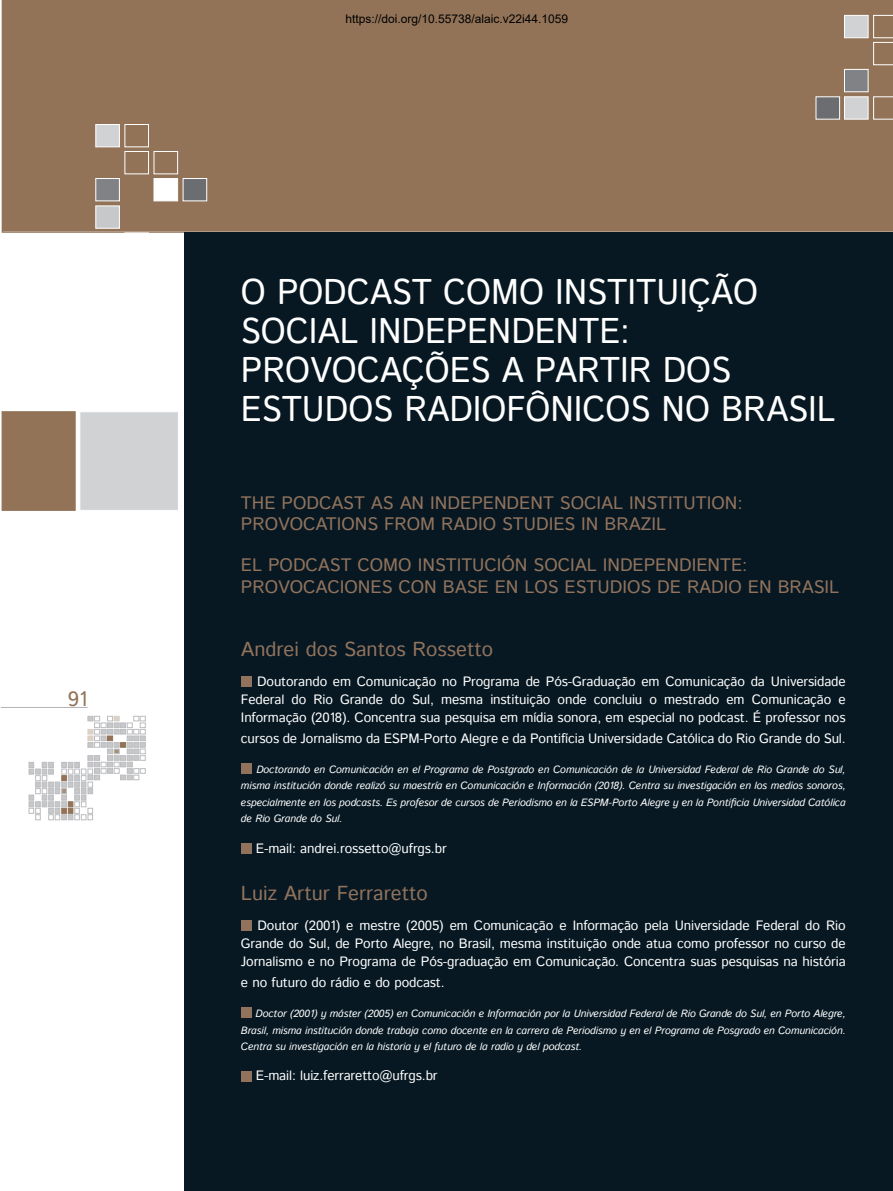
<style>
.page{position:relative;width:893px;height:1191px;background:#fff}
.page>*{position:absolute;margin:0;border:0;box-sizing:border-box;transform-origin:0 0}
.t1{font:35.55px/39px "Istok Web";color:#fff;scale:.94 1}
.t2{font:21px "Istok Web";color:#927358}
.t3{font:20.25px "Istok Web";color:#91735d}
.t4{font:18px/21.6px "Istok Web";color:#91735d}
.t5{font:13.5px/18px "Istok Web";letter-spacing:-.01em;color:#fff;text-align:justify}
.t6{font:12px "Arial";color:#000}
.t7{font:italic 10.5px/16.5px "Istok Web";letter-spacing:-.01em;color:#fff;text-align:justify}
.s1{font-style:inherit}
</style>
<div class="page">
<div style="left:2px;top:0;width:891px;height:233px;background:#927358"></div>
<svg style="left:29px;top:716px;width:116px;height:104px"></svg>
<div style="left:96px;top:178px;width:24px;height:23px;background:#808285;border:1px solid #fff"></div>
<div style="left:154px;top:178px;width:24px;height:23px;background:#fff"></div>
<div style="left:183px;top:178px;width:24px;height:23px;background:#6c6d70;border:1px solid #fff"></div>
<div style="left:125px;top:151px;width:24px;height:23px;border:1px solid #fff"></div>
<div style="left:154px;top:151px;width:24px;height:23px;border:1px solid #fff"></div>
<div style="left:96px;top:124px;width:24px;height:23px;background:#d1d2d4;border:1px solid #fff"></div>
<div style="left:125px;top:124px;width:24px;height:23px;border:1px solid #fff"></div>
<div style="left:96px;top:206px;width:24px;height:22px;background:#c7c8ca;border:1px solid #fff"></div>
<div style="left:844px;top:69px;width:24px;height:23px;background:#808285;border:1px solid #fff"></div>
<div style="left:844px;top:15px;width:24px;height:23px;background:#d1d2d4;border:1px solid #fff"></div>
<svg style="left:873px;top:15px;width:20px;height:50px"></svg>
<div style="left:844px;top:97px;width:24px;height:22px;background:#d1d2d4;border:1px solid #fff"></div>
<svg style="left:873px;top:97px;width:20px;height:22px"></svg>
<div style="left:816px;top:97px;width:24px;height:22px;background:#6c6d70"></div>
<div style="left:185px;top:233px;width:708px;height:958px;background:#071822"></div>
<hr style="left:1px;top:707px;width:87px;height:1px;background:#b2b3b7">
<div style="left:79px;top:411px;width:100px;height:100px;background:#d1d2d4;border:1px solid #fff"></div>
<div style="left:2px;top:411px;width:74px;height:100px;background:#927358;border:1px solid #927358"></div>
<div style="left:241px;top:676px;width:10px;height:10px;background:#91735d"></div>
<div style="left:241px;top:763px;width:10px;height:11px;background:#91735d"></div>
<div style="left:241px;top:843px;width:10px;height:10px;background:#91735d"></div>
<div style="left:241px;top:920px;width:10px;height:10px;background:#91735d"></div>
<div style="left:241px;top:1007px;width:10px;height:11px;background:#91735d"></div>
<div style="left:241px;top:1070px;width:10px;height:11px;background:#91735d"></div>
<h2 class="t2" style="left:68px;top:684px;width:21px">91</h2>
<p class="t6" style="left:345px;top:11px;width:224px">https://doi.org/10.55738/alaic.v22i44.<span class="s1">1059</span></p>
<h1 class="t1" style="left:241px;top:274px;width:634px">O PODCAST COMO INSTITUIÇÃO<br>SOCIAL INDEPENDENTE:<br>PROVOCAÇÕES A PARTIR DOS<br>ESTUDOS RADIOFÔNICOS NO BRASIL</h1>
<h3 class="t4" style="left:241px;top:493px;width:503px">THE PODCAST AS AN INDEPENDENT SOCIAL INSTITUTION:<br>PROVOCATIONS FROM RADIO STUDIES IN BRAZIL</h3>
<h3 class="t4" style="left:241px;top:555px;width:600px">EL PODCAST COMO INSTITUCIÓN SOCIAL INDEPENDIENTE:<br>PROVOCACIONES CON BASE EN LOS ESTUDIOS DE RADIO EN BRASIL</h3>
<h3 class="t3" style="left:241px;top:635px;width:254px">Andrei dos Santos Rossetto</h3>
<p class="t5" style="left:241px;top:673px;width:606px;text-indent:16px">Doutorando em Comunicação no Programa de Pós-Graduação em Comunicação da Universidade Federal do Rio Grande do Sul, mesma instituição onde concluiu o mestrado em Comunicação e Informação (2018). Concentra sua pesquisa em mídia sonora, em especial no podcast. É professor nos</p>
<p class="t5" style="left:241px;top:730px;width:606px">cursos de Jornalismo da ESPM-Porto Alegre e da Pontifícia Universidade Católica do Rio Grande do Sul.</p>
<p class="t7" style="left:241px;top:761px;width:606px;text-indent:15px">Doctorando en Comunicación en el Programa de Postgrado en Comunicación de la Universidad Federal de Rio Grande do Sul, misma institución donde realizó su maestría en Comunicación e Información (2018). Centra su investigación en los medios sonoros, especialmente en los podcasts. Es profesor de cursos de Periodismo en la ESPM-Porto Alegre y en la Pontificia Universidad Católica de Rio Grande do Sul.</p>
<p class="t5" style="left:256px;top:840px;width:192px">E-mail: andrei.rossetto@ufrgs.br</p>
<h3 class="t3" style="left:241px;top:879px;width:188px">Luiz Artur Ferraretto</h3>
<p class="t5" style="left:241px;top:917px;width:606px;text-indent:17px">Doutor (2001) e mestre (2005) em Comunicação e Informação pela Universidade Federal do Rio Grande do Sul, de Porto Alegre, no Brasil, mesma instituição onde atua como professor no curso de Jornalismo e no Programa de Pós-graduação em Comunicação. Concentra suas pesquisas na história</p>
<p class="t5" style="left:241px;top:974px;width:205px">e no futuro do rádio e do podcast.</p>
<p class="t7" style="left:241px;top:1005px;width:606px;text-indent:15px">Doctor (2001) y máster (2005) en Comunicación e Información por la Universidad Federal de Rio Grande do Sul, en Porto Alegre, Brasil, misma institución donde trabaja como docente en la carrera de Periodismo y en el Programa de Posgrado en Comunicación.<br>Centra su investigación en la historia y el futuro de la radio y del podcast.</p>
<p class="t5" style="left:256px;top:1067px;width:183px">E-mail: luiz.ferraretto@ufrgs.br</p>
</div>
